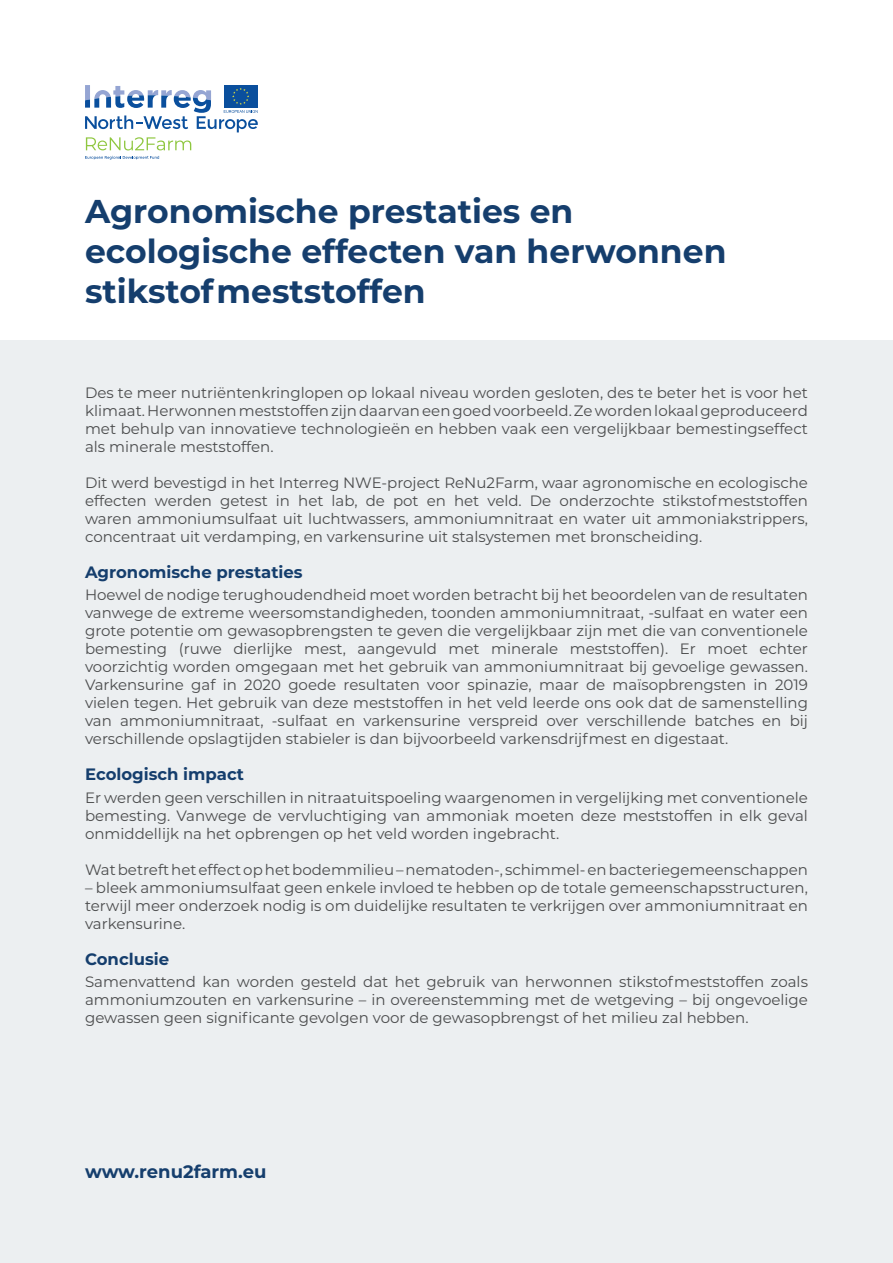
<style>
.page{position:relative;width:893px;height:1263px;background:#fff}
.page>*{position:absolute;margin:0;border:0;box-sizing:border-box;transform-origin:0 0}
.titel_persartikel{font:700 33px/39.6px "Montserrat";color:#153e6d}
.t1{font:700 18px "Montserrat";color:#153e6d}
.tussentitel_blauw_11{font:700 16.5px "Montserrat";color:#153e6d}
.body_tekst_grijs{font:15px/18px "Montserrat";color:#4b4c4d;text-align:justify}
</style>
<div class="page">
<div style="left:0;top:340px;width:893px;height:923px;background:#eceff1"></div>
<svg style="left:85px;top:156px;width:74px;height:4px"></svg>
<svg style="left:85px;top:85px;width:173px;height:65px"></svg>
<p class="titel_persartikel" style="left:85px;top:190px;width:643px">Agronomische prestaties en ecologische effecten van herwonnen stikstofmeststoffen</p>
<p class="body_tekst_grijs" style="left:85px;top:383px;width:724px">Des te meer nutriëntenkringlopen op lokaal niveau worden gesloten, des te beter het is voor het klimaat. Herwonnen meststoffen zijn daarvan een goed voorbeeld. Ze worden lokaal geproduceerd met behulp van innovatieve technologieën en hebben vaak een vergelijkbaar bemestingseffect als minerale meststoffen.</p>
<p class="body_tekst_grijs" style="left:85px;top:473px;width:724px">Dit werd bevestigd in het Interreg NWE-project ReNu2Farm, waar agronomische en ecologische effecten werden getest in het lab, de pot en het veld. De onderzochte stikstofmeststoffen waren ammoniumsulfaat uit luchtwassers, ammoniumnitraat en water uit ammoniakstrippers, concentraat uit verdamping, en varkensurine uit stalsystemen met bronscheiding.</p>
<p class="tussentitel_blauw_11" style="left:85px;top:560px;width:219px">Agronomische prestaties</p>
<p class="body_tekst_grijs" style="left:85px;top:585px;width:724px">Hoewel de nodige terughoudendheid moet worden betracht bij het beoordelen van de resultaten vanwege de extreme weersomstandigheden, toonden ammoniumnitraat, -sulfaat en water een grote potentie om gewasopbrengsten te geven die vergelijkbaar zijn met die van conventionele bemesting (ruwe dierlijke mest, aangevuld met minerale meststoffen). Er moet echter voorzichtig worden omgegaan met het gebruik van ammoniumnitraat bij gevoelige gewassen.<br>Varkensurine gaf in 2020 goede resultaten voor spinazie, maar de maïsopbrengsten in 2019 vielen tegen. Het gebruik van deze meststoffen in het veld leerde ons ook dat de samenstelling van ammoniumnitraat, -sulfaat en varkensurine verspreid over verschillende batches en bij verschillende opslagtijden stabieler is dan bijvoorbeeld varkensdrijfmest en digestaat.</p>
<p class="tussentitel_blauw_11" style="left:85px;top:762px;width:161px">Ecologisch impact</p>
<p class="body_tekst_grijs" style="left:85px;top:788px;width:724px">Er werden geen verschillen in nitraatuitspoeling waargenomen in vergelijking met conventionele bemesting. Vanwege de vervluchtiging van ammoniak moeten deze meststoffen in elk geval onmiddellijk na het opbrengen op het veld worden ingebracht.</p>
<p class="body_tekst_grijs" style="left:85px;top:860px;width:724px">Wat betreft het effect op het bodemmilieu – nematoden-, schimmel- en bacteriegemeenschappen</p>
<p class="body_tekst_grijs" style="left:85px;top:878px;width:724px">– bleek ammoniumsulfaat geen enkele invloed te hebben op de totale gemeenschapsstructuren, terwijl meer onderzoek nodig is om duidelijke resultaten te verkrijgen over ammoniumnitraat en varkensurine.</p>
<p class="tussentitel_blauw_11" style="left:85px;top:947px;width:86px">Conclusie</p>
<p class="body_tekst_grijs" style="left:85px;top:972px;width:724px">Samenvattend kan worden gesteld dat het gebruik van herwonnen stikstofmeststoffen zoals ammoniumzouten en varkensurine – in overeenstemming met de wetgeving – bij ongevoelige gewassen geen significante gevolgen voor de gewasopbrengst of het milieu zal hebben.</p>
<p class="t1" style="left:85px;top:1159px;width:183px">www.renu2farm.eu</p>
</div>
